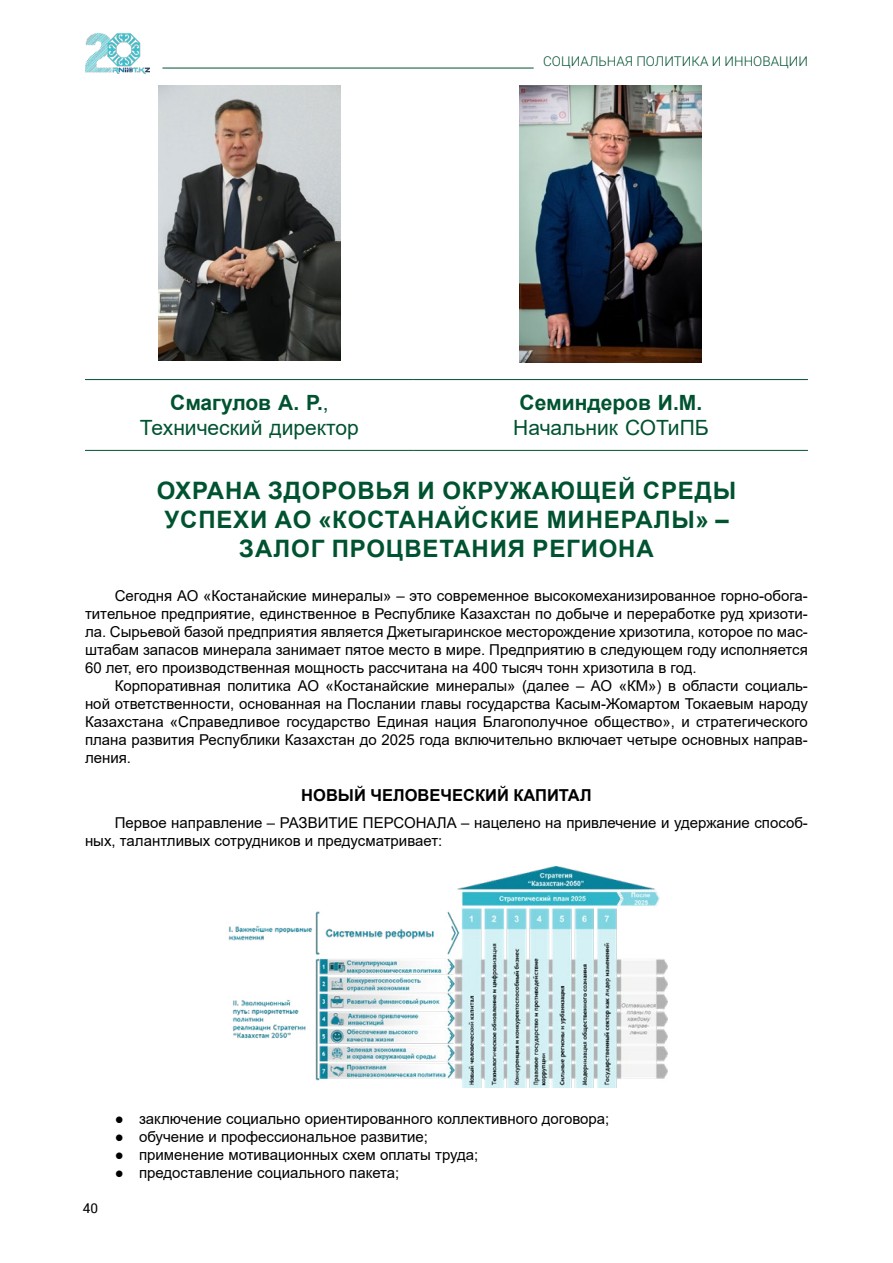
<style>
.page{position:relative;width:893px;height:1263px;background:#fff}
.page>*{position:absolute;margin:0;border:0;box-sizing:border-box;transform-origin:0 0}
.t1{font:700 24px/28.8px "Arial";letter-spacing:.035em;color:#005330;text-align:center}
.t2{font:21px/25.2px "Arial";color:#005330;text-align:center}
.t3{font:700 21px "Arial";color:#005330}
.t4{font:700 16.5px "Arial";color:#000}
.t5{font:15px/18px "Arial";color:#000;text-align:justify}
.t6{font:300 13.5px "Roboto";color:#005330}
.t7{font:13.5px "Roboto";color:#000}
.s1{font-weight:700}
.s2{font-family:"Times New Roman"}
</style>
<div class="page">
<hr style="left:162px;top:68px;width:372px;height:1px;background:#005330">
<img style="left:85px;top:33px;width:64px;height:40px">
<hr style="left:85px;top:379px;width:329px;height:1px;background:#005330">
<hr style="left:414px;top:379px;width:394px;height:1px;background:#005330">
<hr style="left:85px;top:450px;width:329px;height:1px;background:#005330">
<hr style="left:414px;top:450px;width:394px;height:1px;background:#005330">
<img style="left:159px;top:85px;width:181px;height:275px">
<img style="left:520px;top:85px;width:182px;height:278px">
<img style="left:228px;top:866px;width:439px;height:222px">
<p class="t6" style="left:543px;top:51px;width:266px">СОЦИАЛЬНАЯ ПОЛИТИКА И ИННОВАЦИИ</p>
<h2 class="t2" style="left:140px;top:390px;width:220px"><span class="s1">Смагулов А. Р.</span>,<br>Технический директор</h2>
<h2 class="t3" style="left:520px;top:388px;width:184px">Семиндеров И.М.</h2>
<h2 class="t2" style="left:513px;top:415px;width:197px">Начальник СОТиПБ</h2>
<h1 class="t1" style="left:157px;top:476px;width:581px">ОХРАНА ЗДОРОВЬЯ И ОКРУЖАЮЩЕЙ СРЕДЫ<br>УСПЕХИ АО «КОСТАНАЙСКИЕ МИНЕРАЛЫ» –<br>ЗАЛОГ ПРОЦВЕТАНИЯ РЕГИОНА</h1>
<p class="t5" style="left:85px;top:587px;width:724px;text-indent:30px">Сегодня АО «Костанайские минералы» – это современное высокомеханизированное горно-обога&shy;тительное предприятие, единственное в Республике Казахстан по добыче и переработке руд хризоти&shy;ла. Сырьевой базой предприятия является Джетыгаринское месторождение хризотила, которое по мас&shy;штабам запасов минерала занимает пятое место в мире. Предприятию в следующем году исполняется 60 лет, его производственная мощность рассчитана на 400 тысяч тонн хризотила в год.</p>
<p class="t5" style="left:85px;top:677px;width:724px;text-indent:30px">Корпоративная политика АО «Костанайские минералы» (далее – АО «КМ») в области социаль&shy;ной ответственности, основанная на Послании главы государства Касым-Жомартом Токаевым народу Казахстана «Справедливое государство Единая нация Благополучное общество», и стратегического плана развития Республики Казахстан до 2025 года включительно включает четыре основных направ&shy;ления.</p>
<p class="t4" style="left:301px;top:784px;width:292px">НОВЫЙ ЧЕЛОВЕЧЕСКИЙ КАПИТАЛ</p>
<p class="t5" style="left:85px;top:813px;width:724px;text-indent:30px">Первое направление – РАЗВИТИЕ ПЕРСОНАЛА – нацелено на привлечение и удержание способ&shy;ных, талантливых сотрудников и предусматривает:</p>
<p class="t7" style="left:83px;top:1200px;width:17px">40</p>
<p class="t5" style="left:115px;top:1109px;width:496px"><span class="s2">●</span> заключение социально ориентированного коллективного договора;</p>
<p class="t5" style="left:115px;top:1127px;width:315px"><span class="s2">●</span> обучение и профессиональное развитие;</p>
<p class="t5" style="left:115px;top:1145px;width:365px"><span class="s2">●</span> применение мотивационных схем оплаты труда;</p>
<p class="t5" style="left:115px;top:1163px;width:286px"><span class="s2">●</span> предоставление социального пакета;</p>
</div>
